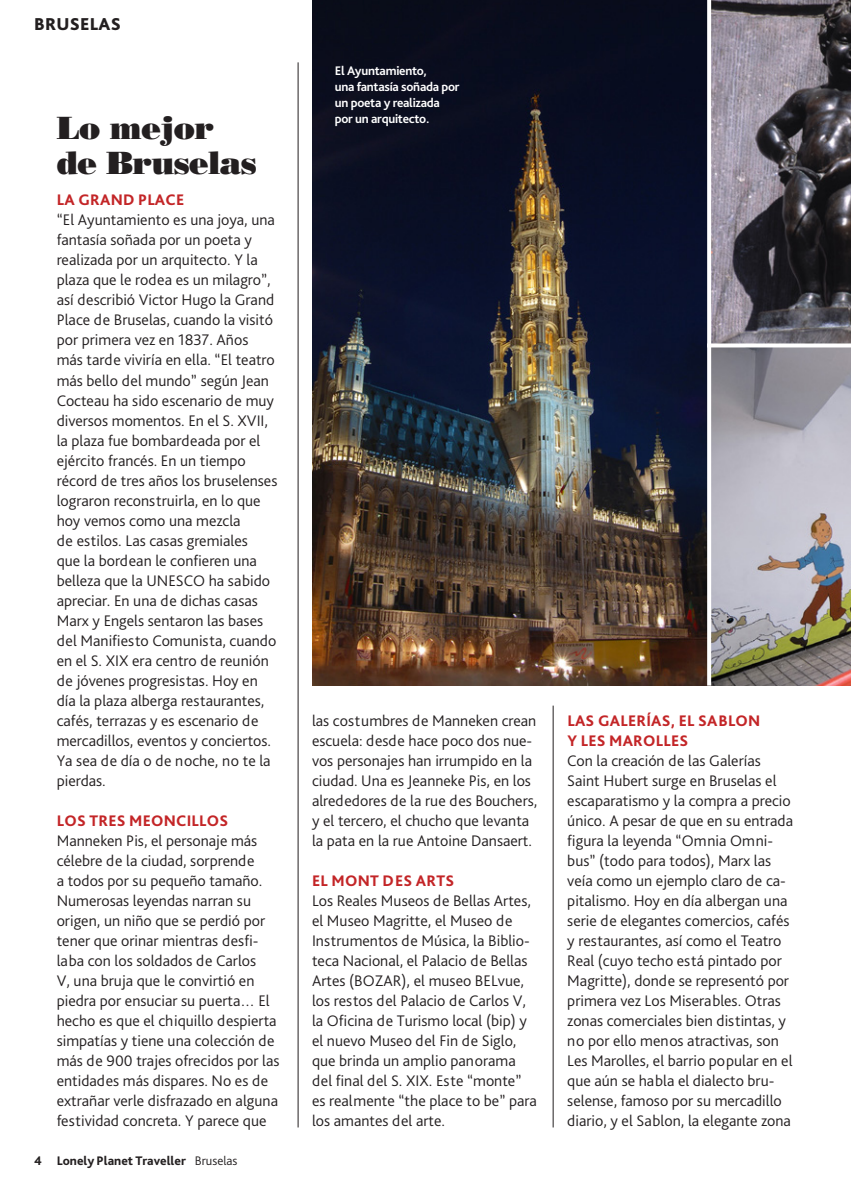
<style>
.page{position:relative;width:851px;height:1191px;background:#fff}
.page>*{position:absolute;margin:0;border:0;box-sizing:border-box;transform-origin:0 0}
.t1{font:32px/35.2px "Bodoni Std Poster";letter-spacing:-.02em;color:#231f20}
.t2{font:800 18px "Bliss Pro";letter-spacing:.015em;color:#231f20}
.List_Paragraph{font:300 16px/20px "Bliss Pro";color:#231f20}
.Body_Vectora{font:800 16px/20px "Bliss Pro";letter-spacing:.015em;color:#c32527}
.Estilo_de_párrafo_39{font:700 13px/16px "Bliss Pro";letter-spacing:-.02em;color:#fff}
.t3{font:800 13px "Bliss Pro";color:#231f20}
.s1{font-weight:300}
</style>
<div class="page">
<img style="left:711px;top:347px;width:139px;height:338px">
<img style="left:711px;top:0;width:139px;height:343px">
<img style="left:312px;top:0;width:395px;height:685px">
<hr style="left:552px;top:705px;width:1px;height:422px;background:#231f20">
<hr style="left:298px;top:62px;width:1px;height:1065px;background:#231f20">
<svg style="left:707px;top:0;width:1px;height:685px"></svg>
<svg style="left:707px;top:343px;width:143px;height:4px"></svg>
<p class="t2" style="left:34px;top:13px;width:88px">BRUSELAS</p>
<p class="t1" style="left:57px;top:110px;width:201px">Lo mejor de Bruselas</p>
<p class="Body_Vectora" style="left:57px;top:190px;width:129px">LA GRAND PLACE</p>
<p class="List_Paragraph" style="left:57px;top:210px;width:222px">“El Ayuntamiento es una joya, una fantasía soñada por un poeta y realizada por un arquitecto. Y la plaza que le rodea es un milagro”, así describió Victor Hugo la Grand<br>Place de Bruselas, cuando la visitó por primera vez en 1837. Años más tarde viviría en ella. “El teatro más bello del mundo” según Jean<br>Cocteau ha sido escenario de muy diversos momentos. En el S. XVII, la plaza fue bombardeada por el ejército francés. En un tiempo récord de tres años los bruselenses lograron reconstruirla, en lo que hoy vemos como una mezcla<br>de estilos. Las casas gremiales<br>que la bordean le confieren una belleza que la UNESCO ha sabido apreciar. En una de dichas casas<br>Marx y Engels sentaron las bases del Manifiesto Comunista, cuando en el S. XIX era centro de reunión de jóvenes progresistas. Hoy en día la plaza alberga restaurantes, cafés, terrazas y es escenario de mercadillos, eventos y conciertos.<br>Ya sea de día o de noche, no te la pierdas.</p>
<p class="Body_Vectora" style="left:57px;top:810px;width:173px">LOS TRES MEONCILLOS</p>
<p class="List_Paragraph" style="left:57px;top:830px;width:224px">Manneken Pis, el personaje más célebre de la ciudad, sorprende<br>a todos por su pequeño tamaño.<br>Numerosas leyendas narran su origen, un niño que se perdió por tener que orinar mientras desfi&shy;laba con los soldados de Carlos<br>V, una bruja que le convirtió en piedra por ensuciar su puerta… El hecho es que el chiquillo despierta simpatías y tiene una colección de más de 900 trajes ofrecidos por las entidades más dispares. No es de extrañar verle disfrazado en alguna festividad concreta. Y parece que</p>
<p class="t3" style="left:34px;top:1152px;width:205px">4 Lonely Planet Traveller <span class="s1">Bruselas</span></p>
<p class="Estilo_de_párrafo_39" style="left:335px;top:62px;width:126px">El Ayuntamiento,<br>una fantasía soñada por un poeta y realizada por un arquitecto.</p>
<p class="List_Paragraph" style="left:312px;top:710px;width:227px">las costumbres de Manneken crean escuela: desde hace poco dos nue&shy;vos personajes han irrumpido en la ciudad. Una es Jeanneke Pis, en los alrededores de la rue des Bouchers, y el tercero, el chucho que levanta la pata en la rue Antoine Dansaert.</p>
<p class="Body_Vectora" style="left:312px;top:870px;width:143px">EL MONT DES ARTS</p>
<p class="List_Paragraph" style="left:312px;top:890px;width:226px">Los Reales Museos de Bellas Artes, el Museo Magritte, el Museo de<br>Instrumentos de Música, la Biblio&shy;teca Nacional, el Palacio de Bellas<br>Artes (BOZAR), el museo BELvue, los restos del Palacio de Carlos V, la Oficina de Turismo local (bip) y el nuevo Museo del Fin de Siglo, que brinda un amplio panorama del final del S. XIX. Este “monte” es realmente “the place to be” para los amantes del arte.</p>
<p class="Body_Vectora" style="left:567px;top:710px;width:194px">LAS GALERÍAS, EL SABLON<br>Y LES MAROLLES</p>
<p class="List_Paragraph" style="left:567px;top:750px;width:227px">Con la creación de las Galerías Saint Hubert surge en Bruselas el escaparatismo y la compra a precio único. A pesar de que en su entrada figura la leyenda “Omnia Omni&shy;bus” (todo para todos), Marx las veía como un ejemplo claro de ca&shy;pitalismo. Hoy en día albergan una serie de elegantes comercios, cafés y restaurantes, así como el Teatro Real (cuyo techo está pintado por Magritte), donde se representó por primera vez Los Miserables. Otras zonas comerciales bien distintas, y no por ello menos atractivas, son Les Marolles, el barrio popular en el que aún se habla el dialecto bru&shy;selense, famoso por su mercadillo diario, y el Sablon, la elegante zona</p>
</div>
